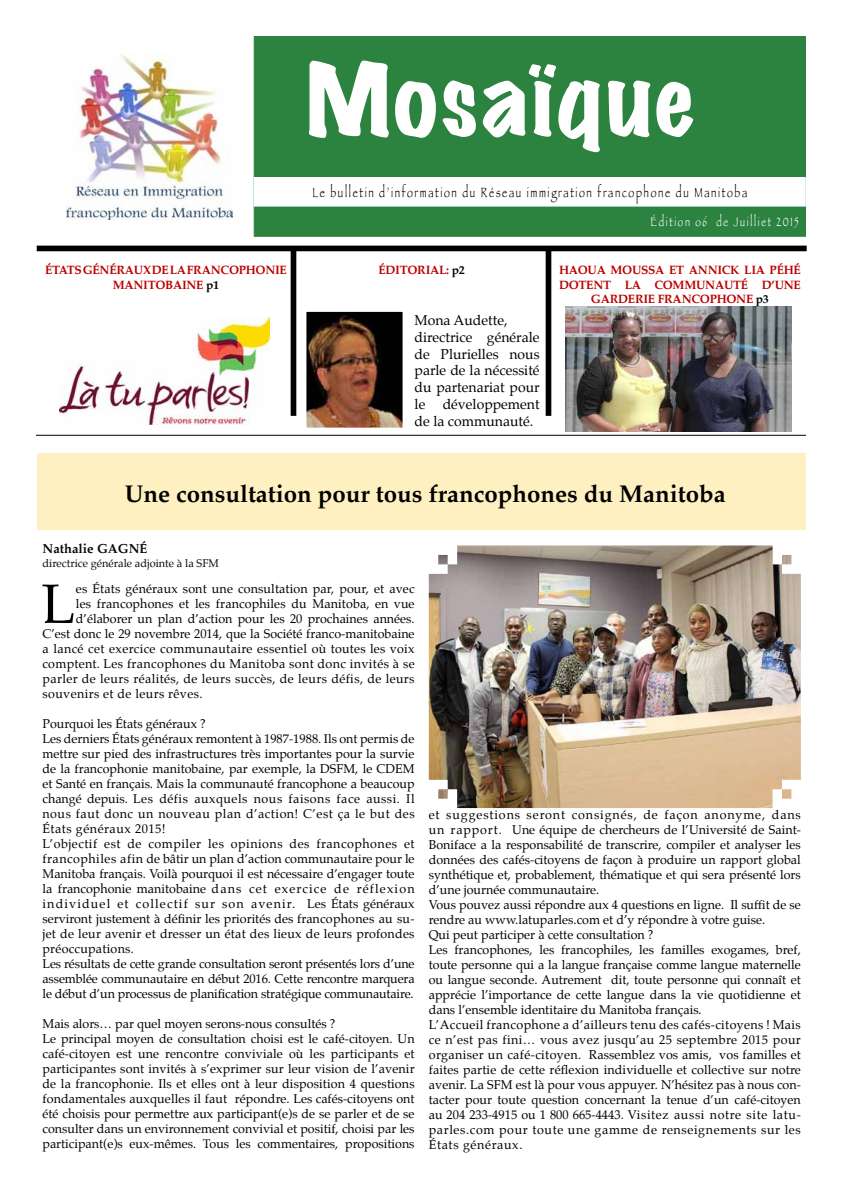
<style>
.page{position:relative;width:842px;height:1191px;background:#fff}
.page>*{position:absolute;margin:0;border:0;box-sizing:border-box;transform-origin:0 0}
.t1{font:expanded 90px "Marker Felt";letter-spacing:.035em;color:#fff}
.t2{font:55.5px "Palatino";color:#000}
.t3{font:700 24px "Palatino";color:#000}
.t4{font:14px/16.8px "Palatino";color:#000}
.t5{font:condensed 14px "Papyrus";letter-spacing:.12em;color:#000101}
.t6{font:condensed 13px "Papyrus";letter-spacing:.13em;color:#fff}
.t7{font:700 13px "Palatino";color:#0f0708}
.t8{font:12.5px/15px "Palatino";color:#000}
.t9{font:12.5px "Palatino";letter-spacing:.03em;color:#000}
.t10{font:700 12px/14.4px "Palatino";letter-spacing:-.02em;color:#ba0000;text-align:center}
.t11{font:11px "Palatino";color:#0f0708}
.s1{color:#000}
</style>
<div class="page">
<div style="left:254px;top:36px;width:552px;height:200px;background:#2c833f"></div>
<div style="left:254px;top:178px;width:551px;height:28px;background:#fff"></div>
<div style="left:37px;top:246px;width:770px;height:5px;background:#000"></div>
<hr style="left:36px;top:435px;width:770px;height:1px;background:#000">
<div style="left:36px;top:454px;width:769px;height:76px;background:#fff0c1"></div>
<img style="left:60px;top:318px;width:209px;height:106px">
<img style="left:429px;top:545px;width:372px;height:263px">
<div style="left:291px;top:248px;width:5px;height:168px;background:#000"></div>
<div style="left:546px;top:248px;width:5px;height:168px;background:#000"></div>
<img style="left:308px;top:313px;width:93px;height:113px">
<div style="left:301px;top:306px;width:107px;height:127px;border:6px solid #fff"></div>
<img style="left:566px;top:306px;width:226px;height:125px">
<img style="left:66px;top:54px;width:167px;height:166px">
<h1 class="t1" style="left:306px;top:29px;width:390px">Mosaïque</h1>
<p class="t5" style="left:312px;top:184px;width:436px">Le bulletin d’information du Réseau immigration francophone du Manitoba</p>
<p class="t6" style="left:651px;top:214px;width:150px">Édition o6 de Juilliet 2015</p>
<p class="t10" style="left:45px;top:263px;width:243px">ÉTATS GÉNÉRAUX DE LA FRANCOPHONIE<br>MANITOBAINE <span class="s1">p1</span></p>
<p class="t10" style="left:378px;top:263px;width:88px">ÉDITORIAL: <span class="s1">p2</span></p>
<p class="t10" style="left:559px;top:263px;width:243px">HAOUA MOUSSA ET ANNICK LIA PÉHÉ<br>DOTENT LA COMMUNAUTÉ D’UNE<br>GARDERIE FRANCOPHONE <span class="s1">p3</span></p>
<p class="t4" style="left:415px;top:312px;width:127px">Mona Audette, directrice générale de Plurielles nous parle de la nécessité du partenariat pour le développement de la communauté.</p>
<h3 class="t3" style="left:125px;top:473px;width:602px">Une consultation pour tous francophones du Manitoba</h3>
<p class="t7" style="left:43px;top:538px;width:107px">Nathalie GAGNÉ</p>
<p class="t11" style="left:43px;top:553px;width:178px">directrice générale adjointe à la SFM</p>
<h2 class="t2" style="left:42px;top:558px;width:35px">L</h2>
<p class="t8" style="left:76px;top:581px;width:340px">es États généraux sont une consultation par, pour, et avec</p>
<p class="t8" style="left:76px;top:596px;width:340px">les francophones et les francophiles du Manitoba, en vue</p>
<p class="t8" style="left:76px;top:611px;width:340px">d’élaborer un plan d’action pour les 20 prochaines années.</p>
<p class="t8" style="left:43px;top:626px;width:374px">C’est donc le 29 novembre 2014, que la Société franco-manitobaine</p>
<p class="t9" style="left:43px;top:638px;width:374px">a lancé cet exercice communautaire essentiel où toutes les voix</p>
<p class="t9" style="left:43px;top:653px;width:374px">comptent. Les francophones du Manitoba sont donc invités à se</p>
<p class="t9" style="left:43px;top:668px;width:374px">parler de leurs réalités, de leurs succès, de leurs défis, de leurs</p>
<p class="t9" style="left:43px;top:683px;width:161px">souvenirs et de leurs rêves.</p>
<p class="t8" style="left:43px;top:716px;width:374px">Pourquoi les États généraux ?<br>Les derniers États généraux remontent à 1987-1988. Ils ont permis de mettre sur pied des infrastructures très importantes pour la survie de la francophonie manitobaine, par exemple, la DSFM, le CDEM et Santé en français. Mais la communauté francophone a beaucoup changé depuis. Les défis auxquels nous faisons face aussi. Il nous faut donc un nouveau plan d’action! C’est ça le but des États généraux 2015!<br>L’objectif est de compiler les opinions des francophones et francophiles afin de bâtir un plan d’action communautaire pour le Manitoba français. Voilà pourquoi il est nécessaire d’engager toute la francophonie manitobaine dans cet exercice de réflexion individuel et collectif sur son avenir. Les États généraux serviront justement à définir les priorités des francophones au su&shy;jet de leur avenir et dresser un état des lieux de leurs profondes préoccupations.<br>Les résultats de cette grande consultation seront présentés lors d’une assemblée communautaire en début 2016. Cette rencontre marquera le début d’un processus de planification stratégique communautaire.</p>
<p class="t8" style="left:43px;top:1016px;width:374px">Mais alors… par quel moyen serons-nous consultés ?<br>Le principal moyen de consultation choisi est le café-citoyen. Un café-citoyen est une rencontre conviviale où les participants et participantes sont invités à s’exprimer sur leur vision de l’avenir de la francophonie. Ils et elles ont à leur disposition 4 questions fondamentales auxquelles il faut répondre. Les cafés-citoyens ont été choisis pour permettre aux participant(e)s de se parler et de se consulter dans un environnement convivial et positif, choisi par les participant(e)s eux-mêmes. Tous les commentaires, propositions</p>
<p class="t8" style="left:429px;top:807px;width:374px">et suggestions seront consignés, de façon anonyme, dans un rapport. Une équipe de chercheurs de l’Université de Saint-Boniface a la responsabilité de transcrire, compiler et analyser les données des cafés-citoyens de façon à produire un rapport global synthétique et, probablement, thématique et qui sera présenté lors d’une journée communautaire.<br>Vous pouvez aussi répondre aux 4 questions en ligne. Il suffit de se rendre au www.latuparles.com et d’y répondre à votre guise.<br>Qui peut participer à cette consultation ?<br>Les francophones, les francophiles, les familles exogames, bref, toute personne qui a la langue française comme langue maternelle ou langue seconde. Autrement dit, toute personne qui connaît et apprécie l’importance de cette langue dans la vie quotidienne et dans l’ensemble identitaire du Manitoba français.<br>L’Accueil francophone a d’ailleurs tenu des cafés-citoyens ! Mais ce n’est pas fini… vous avez jusqu’au 25 septembre 2015 pour organiser un café-citoyen. Rassemblez vos amis, vos familles et faites partie de cette réflexion individuelle et collective sur notre avenir. La SFM est là pour vous appuyer. N’hésitez pas à nous con&shy;tacter pour toute question concernant la tenue d’un café-citoyen au 204 233-4915 ou 1 800 665-4443. Visitez aussi notre site latu&shy;parles.com pour toute une gamme de renseignements sur les États généraux.</p>
</div>
